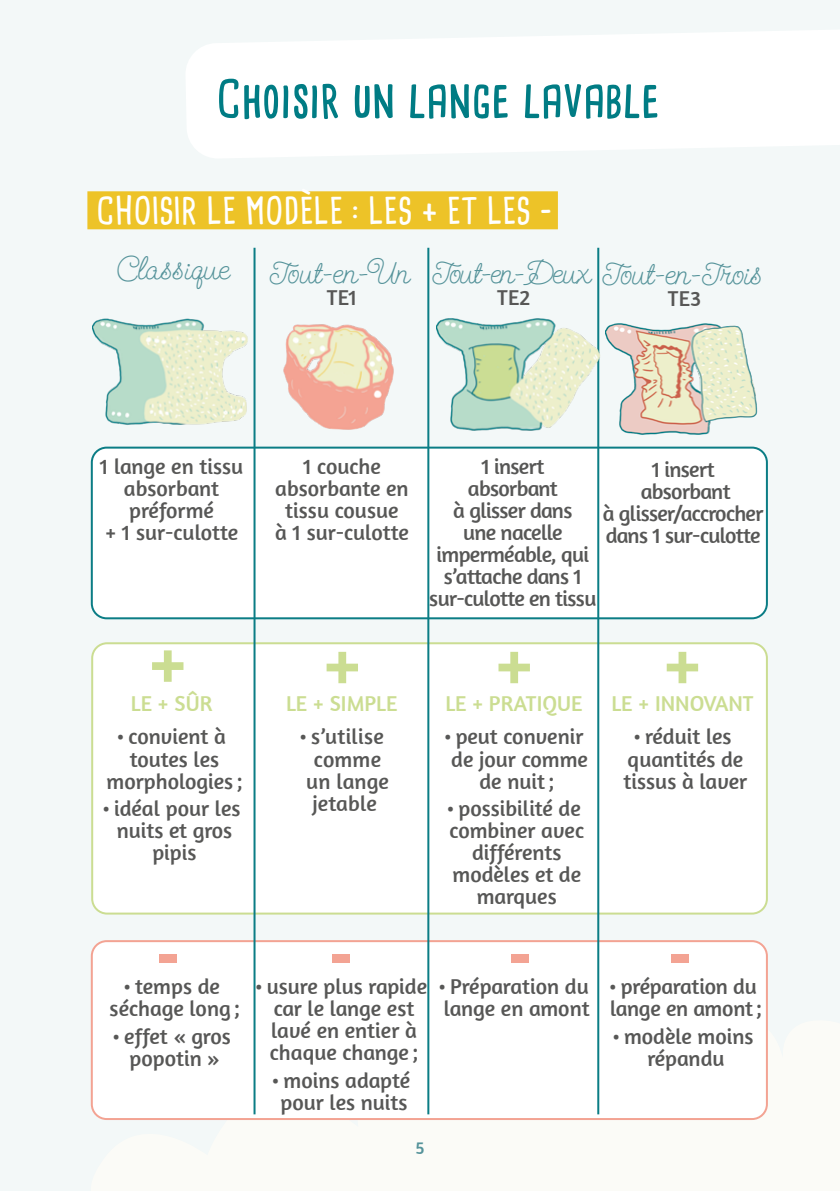
<style>
.page{position:relative;width:840px;height:1191px;background:#fff}
.page>*{position:absolute;margin:0;border:0;box-sizing:border-box;transform-origin:0 0}
.t1{font:700 65px "Nimbus San L";color:#f3a393}
.t2{font:700 65px "Nimbus San L";color:#cbdd92}
.t3{font:700 50px "Cardenio Modern";letter-spacing:.01em;color:#007c84}
.t4{font:700 36px "Cardenio Modern";color:#fff}
.t5{font:32px "Send Flowers";color:#55939a}
.t6{font:32px "Send Flowers";letter-spacing:-.03em;color:#55939a}
.t7{font:22px/22px "Amaranth";color:#575756;text-align:center}
.t8{font:22px/22px "Amaranth";letter-spacing:-.03em;color:#575756;text-align:center}
.t9{font:22px "Amaranth";color:#cbdd92}
.t10{font:18px "Amaranth";color:#55939a}
</style>
<div class="page">
<div style="left:0;top:0;width:839px;height:1191px;background:#f3f8f8"></div>
<svg style="left:186px;top:30px;width:653px;height:128px;fill:#fff"></svg>
<div style="left:87px;top:191px;width:470px;height:38px;background:#edc328"></div>
<div style="left:92px;top:447px;width:674px;height:171px;background:#fff;border-radius:15px"></div>
<div style="left:91px;top:446px;width:676px;height:173px;border:2px solid #0b7d85;border-radius:15px"></div>
<div style="left:92px;top:643px;width:674px;height:270px;background:#fff;border-radius:15px"></div>
<div style="left:91px;top:642px;width:676px;height:272px;border:2px solid #cbdd92;border-radius:15px"></div>
<div style="left:92px;top:941px;width:674px;height:178px;background:#fff;border-radius:15px"></div>
<div style="left:91px;top:940px;width:676px;height:180px;border:2px solid #f3a393;border-radius:15px"></div>
<hr style="left:253px;top:248px;width:2px;height:866px;background:#0b7d85">
<hr style="left:427px;top:248px;width:2px;height:866px;background:#0b7d85">
<hr style="left:597px;top:248px;width:2px;height:866px;background:#0b7d85">
<img style="left:283px;top:324px;width:111px;height:106px">
<img style="left:92px;top:301px;width:165px;height:148px">
<img style="left:436px;top:293px;width:169px;height:174px">
<img style="left:605px;top:323px;width:163px;height:151px">
<h2 class="t3" style="left:216px;top:65px;width:444px">Choisir un lange lavable</h2>
<h3 class="t4" style="left:96px;top:186px;width:457px">CHOISIR LE MODÈLE : LES + ET LES -</h3>
<h3 class="t5" style="left:117px;top:245px;width:114px">Classique</h3>
<h3 class="t5" style="left:274px;top:249px;width:137px">Tout-en-Un</h3>
<p class="t7" style="left:327px;top:286px;width:32px">TE1</p>
<h3 class="t6" style="left:436px;top:249px;width:156px">Tout-en-Deux</h3>
<p class="t7" style="left:497px;top:286px;width:34px">TE2</p>
<h3 class="t5" style="left:606px;top:249px;width:157px">Tout-en- Trois</h3>
<p class="t7" style="left:667px;top:287px;width:35px">TE3</p>
<p class="t7" style="left:100px;top:455px;width:145px">1 lange en tissu absorbant préformé<br>+ 1 sur-culotte</p>
<p class="t7" style="left:275px;top:455px;width:135px">1 couche absorbante en tissu cousue<br>à 1 sur-culotte</p>
<p class="t8" style="left:429px;top:455px;width:168px">1 insert<br>absorbant<br>à glisser dans<br>une nacelle imperméable, qui s’attache dans 1 sur-culotte en tissu</p>
<p class="t8" style="left:602px;top:458px;width:162px">1 insert<br>absorbant<br>à glisser/accrocher dans 1 sur-culotte</p>
<h1 class="t2" style="left:149px;top:611px;width:39px">+</h1>
<h1 class="t2" style="left:323px;top:613px;width:39px">+</h1>
<h1 class="t2" style="left:495px;top:613px;width:39px">+</h1>
<h1 class="t2" style="left:663px;top:613px;width:39px">+</h1>
<p class="t9" style="left:131px;top:690px;width:83px">LE + SÛR</p>
<p class="t7" style="left:106px;top:725px;width:137px">• convient à toutes les morphologies ;</p>
<p class="t7" style="left:103px;top:797px;width:139px">• idéal pour les nuits et gros pipis</p>
<p class="t9" style="left:286px;top:690px;width:112px">LE + SIMPLE</p>
<p class="t7" style="left:299px;top:725px;width:91px">• s’utilise comme un lange jetable</p>
<p class="t9" style="left:445px;top:690px;width:138px">LE + PRATIQUE</p>
<p class="t7" style="left:444px;top:725px;width:145px">• peut convenir de jour comme de nuit;</p>
<p class="t7" style="left:447px;top:797px;width:138px">• possibilité de combiner avec différents modèles et de marques</p>
<p class="t9" style="left:611px;top:690px;width:144px">LE + INNOVANT</p>
<p class="t7" style="left:623px;top:725px;width:125px">• réduit les quantités de tissus à laver</p>
<h1 class="t1" style="left:157px;top:907px;width:23px">-</h1>
<p class="t7" style="left:109px;top:975px;width:132px">• temps de séchage long;</p>
<p class="t7" style="left:113px;top:1025px;width:119px">• effet « gros popotin »</p>
<h1 class="t1" style="left:330px;top:907px;width:23px">-</h1>
<h1 class="t1" style="left:509px;top:907px;width:184px">- -</h1>
<p class="t7" style="left:255px;top:975px;width:173px">• usure plus rapide car le lange est lavé en entier à chaque change ;</p>
<p class="t7" style="left:272px;top:1069px;width:139px">• moins adapté pour les nuits</p>
<p class="t10" style="left:415px;top:1136px;width:11px">5</p>
<p class="t7" style="left:438px;top:975px;width:152px;text-align:left">• Préparation du lange en amont</p>
<p class="t7" style="left:609px;top:975px;width:154px;text-align:left">• préparation du lange en amont;</p>
<p class="t7" style="left:612px;top:1025px;width:142px">• modèle moins répandu</p>
</div>
